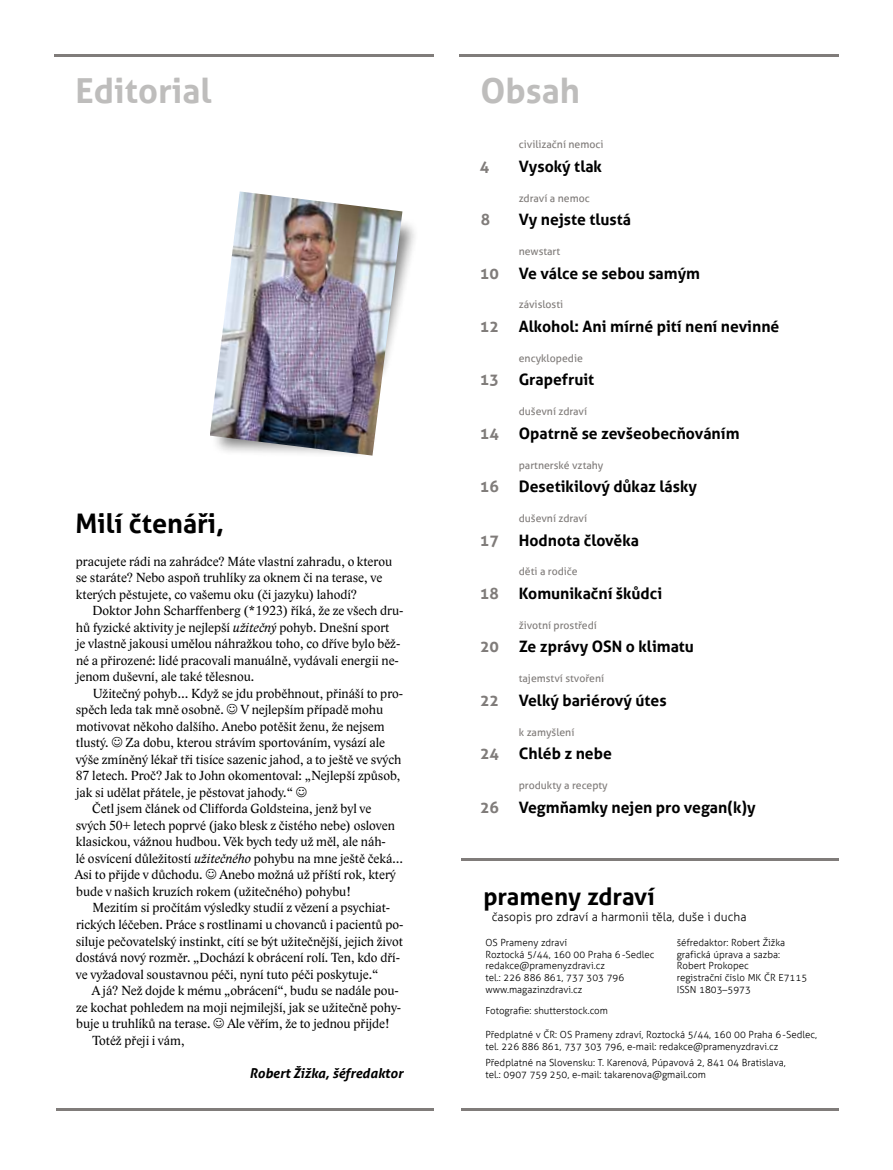
<style>
.page{position:relative;width:893px;height:1170px;background:#fff}
.page>*{position:absolute;margin:0;border:0;box-sizing:border-box;transform-origin:0 0}
.t1{font:700 34.5px "Aller";color:#bebdbc}
.t2{font:700 27px "Aller";color:#000}
.t3{font:700 24px "Aller";color:#000}
.t4{font:700 15.75px "Aller";color:#000}
.t5{font:700 15.75px "Aller";color:#807c7a}
.t6{font:13.5px/16.5px "Lido STF";color:#000}
.t7{font:italic 700 13.5px "Aller";color:#000}
.t8{font:300 12px "Aller";color:#000}
.t9{font:10.5px "Aller";color:#807c7a}
.t10{font:300 9.75px/11.7px "Aller";color:#000}
.s1{font-style:italic}
</style>
<div class="page">
<hr style="left:461px;top:858px;width:378px;height:2px;background:#807c7a">
<hr style="left:54px;top:54px;width:380px;height:2px;background:#807c7a">
<hr style="left:459px;top:54px;width:380px;height:2px;background:#807c7a">
<hr style="left:461px;top:1108px;width:378px;height:2px;background:#807c7a">
<hr style="left:56px;top:1108px;width:378px;height:2px;background:#807c7a">
<div style="left:248px;top:216px;width:171px;height:208px;background:#000;opacity:.5"></div>
<img style="left:210px;top:191px;width:192px;height:264px">
<h1 class="t1" style="left:76px;top:70px;width:138px">Editorial</h1>
<h1 class="t1" style="left:480px;top:70px;width:101px">Obsah</h1>
<h2 class="t2" style="left:76px;top:506px;width:150px">Milí čtenáři,</h2>
<p class="t6" style="left:76px;top:553px;width:318px">pracujete rádi na zahrádce? Máte vlastní zahradu, o kterou se staráte? Nebo aspoň truhlíky za oknem či na terase, ve kterých pěstujete, co vašemu oku (či jazyku) lahodí?</p>
<p class="t6" style="left:76px;top:602px;width:329px;text-indent:17px">Doktor John Scharffenberg (*1923) říká, že ze všech dru&shy;hů fyzické aktivity je nejlepší <span class="s1">užitečný</span> pohyb. Dnešní sport<br>je vlastně jakousi umělou náhražkou toho, co dříve bylo běž&shy;né a přirozené: lidé pracovali manuálně, vydávali energii ne&shy;jenom duševní, ale také tělesnou.</p>
<p class="t6" style="left:76px;top:685px;width:329px;text-indent:17px">Užitečný pohyb… Když se jdu proběhnout, přináší to pro&shy;spěch leda tak mně osobně.</p>
<p class="t6" style="left:76px;top:701px;width:310px;text-align:justify;text-indent:165px">V nejlepším případě mohu motivovat někoho dalšího. Anebo potěšit ženu, že nejsem tlustý.</p>
<p class="t6" style="left:126px;top:734px;width:261px">Za dobu, kterou strávím sportováním, vysází ale</p>
<p class="t6" style="left:76px;top:751px;width:327px">výše zmíněný lékař tři tisíce sazenic jahod, a to ještě ve svých</p>
<p class="t6" style="left:76px;top:767px;width:326px">87 letech. Proč? Jak to John okomentoval: „Nejlepší způsob,</p>
<p class="t6" style="left:76px;top:784px;width:218px">jak si udělat přátele, je pěstovat jahody.“</p>
<p class="t6" style="left:92px;top:800px;width:281px">Četl jsem článek od Clifforda Goldsteina, jenž byl ve</p>
<p class="t6" style="left:76px;top:817px;width:321px">svých 50+ letech poprvé (jako blesk z čistého nebe) osloven</p>
<p class="t6" style="left:76px;top:833px;width:311px">klasickou, vážnou hudbou. Věk bych tedy už měl, ale náh-</p>
<p class="t6" style="left:76px;top:850px;width:329px">lé osvícení důležitostí <span class="s1">užitečného</span> pohybu na mne ještě čeká…</p>
<p class="t6" style="left:75px;top:866px;width:129px">Asi to přijde v důchodu.</p>
<p class="t6" style="left:76px;top:866px;width:321px;text-indent:143px">Anebo možná už příští rok, který bude v našich kruzích rokem (užitečného) pohybu!</p>
<p class="t6" style="left:76px;top:899px;width:329px;text-indent:17px">Mezitím si pročítám výsledky studií z vězení a psychiat&shy;rických léčeben. Práce s rostlinami u chovanců i pacientů po&shy;siluje pečovatelský instinkt, cítí se být užitečnější, jejich život dostává nový rozměr. „Dochází k obrácení rolí. Ten, kdo dří&shy;ve vyžadoval soustavnou péči, nyní tuto péči poskytuje.“</p>
<p class="t6" style="left:76px;top:982px;width:327px;text-indent:16px">A já? Než dojde k mému „obrácení“, budu se nadále pou&shy;ze kochat pohledem na moji nejmilejší, jak se užitečně pohy&shy;buje u truhlíků na terase.</p>
<p class="t6" style="left:227px;top:1015px;width:164px">Ale věřím, že to jednou přijde!</p>
<p class="t6" style="left:93px;top:1031px;width:94px">Totéž přeji i vám,</p>
<p class="t7" style="left:250px;top:1064px;width:155px">Robert Žižka, šéfredaktor</p>
<p class="t9" style="left:519px;top:138px;width:86px">civilizační nemoci</p>
<p class="t5" style="left:480px;top:156px;width:11px">4</p>
<p class="t4" style="left:519px;top:156px;width:85px">Vysoký tlak</p>
<p class="t9" style="left:519px;top:191px;width:73px">zdraví a nemoc</p>
<p class="t5" style="left:481px;top:210px;width:11px">8</p>
<p class="t4" style="left:519px;top:210px;width:114px">Vy nejste tlustá</p>
<p class="t9" style="left:519px;top:245px;width:43px">newstart</p>
<p class="t5" style="left:480px;top:263px;width:20px">10</p>
<p class="t4" style="left:519px;top:263px;width:183px">Ve válce se sebou samým</p>
<p class="t9" style="left:519px;top:298px;width:46px">závislosti</p>
<p class="t5" style="left:480px;top:317px;width:20px">12</p>
<p class="t4" style="left:519px;top:317px;width:262px">Alkohol: Ani mírné pití není nevinné</p>
<p class="t9" style="left:519px;top:351px;width:66px">encyklopedie</p>
<p class="t5" style="left:480px;top:370px;width:20px">13</p>
<p class="t4" style="left:519px;top:370px;width:77px">Grapefruit</p>
<p class="t9" style="left:519px;top:405px;width:70px">duševní zdraví</p>
<p class="t5" style="left:480px;top:423px;width:20px">14</p>
<p class="t4" style="left:519px;top:423px;width:222px">Opatrně se zevšeobecňováním</p>
<p class="t9" style="left:519px;top:458px;width:86px">partnerské vztahy</p>
<p class="t5" style="left:480px;top:477px;width:20px">16</p>
<p class="t4" style="left:519px;top:477px;width:180px">Desetikilový důkaz lásky</p>
<p class="t9" style="left:519px;top:512px;width:70px">duševní zdraví</p>
<p class="t5" style="left:480px;top:530px;width:20px">17</p>
<p class="t4" style="left:519px;top:530px;width:122px">Hodnota člověka</p>
<p class="t9" style="left:519px;top:565px;width:60px">děti a rodiče</p>
<p class="t5" style="left:480px;top:583px;width:20px">18</p>
<p class="t4" style="left:519px;top:583px;width:145px">Komunikační škůdci</p>
<p class="t9" style="left:519px;top:618px;width:79px">životní prostředí</p>
<p class="t5" style="left:480px;top:637px;width:20px">20</p>
<p class="t4" style="left:519px;top:637px;width:177px">Ze zprávy OSN o klimatu</p>
<p class="t9" style="left:519px;top:672px;width:87px">tajemství stvoření</p>
<p class="t5" style="left:480px;top:690px;width:20px">22</p>
<p class="t4" style="left:519px;top:690px;width:149px">Velký bariérový útes</p>
<p class="t9" style="left:519px;top:725px;width:57px">k zamyšlení</p>
<p class="t5" style="left:480px;top:743px;width:20px">24</p>
<p class="t4" style="left:519px;top:743px;width:95px">Chléb z nebe</p>
<p class="t9" style="left:519px;top:778px;width:91px">produkty a recepty</p>
<p class="t5" style="left:480px;top:797px;width:20px">26</p>
<p class="t4" style="left:519px;top:797px;width:238px">Vegmňamky nejen pro vegan(k)y</p>
<h3 class="t3" style="left:483px;top:881px;width:173px">prameny zdraví</h3>
<p class="t8" style="left:492px;top:909px;width:256px">časopis pro zdraví a harmonii těla, duše i ducha</p>
<p class="t10" style="left:677px;top:936px;width:132px">šéfredaktor: Robert Žižka grafická úprava a sazba:<br>Robert Prokopec<br>registrační číslo MK ČR E7115<br>ISSN 1803–5973</p>
<p class="t10" style="left:485px;top:1028px;width:333px">Předplatné v ČR: OS Prameny zdraví, Roztocká 5/44, 160 00 Praha 6-Sedlec, tel. 226 886 861, 737 303 796, e-mail: redakce@pramenyzdravi.cz</p>
<p class="t10" style="left:485px;top:1056px;width:302px">Předplatné na Slovensku: T. Karenová, Púpavová 2, 841 04 Bratislava, tel.: 0907 759 250, e-mail: takarenova@gmail.com</p>
<p class="t10" style="left:485px;top:936px;width:171px">OS Prameny zdraví<br>Roztocká 5/44, 160 00 Praha 6-Sedlec redakce@pramenyzdravi.cz<br>tel.: 226 886 861, 737 303 796 www.magazinzdravi.cz</p>
<p class="t10" style="left:486px;top:1004px;width:124px">Fotografie: shutterstock.com</p>
</div>
